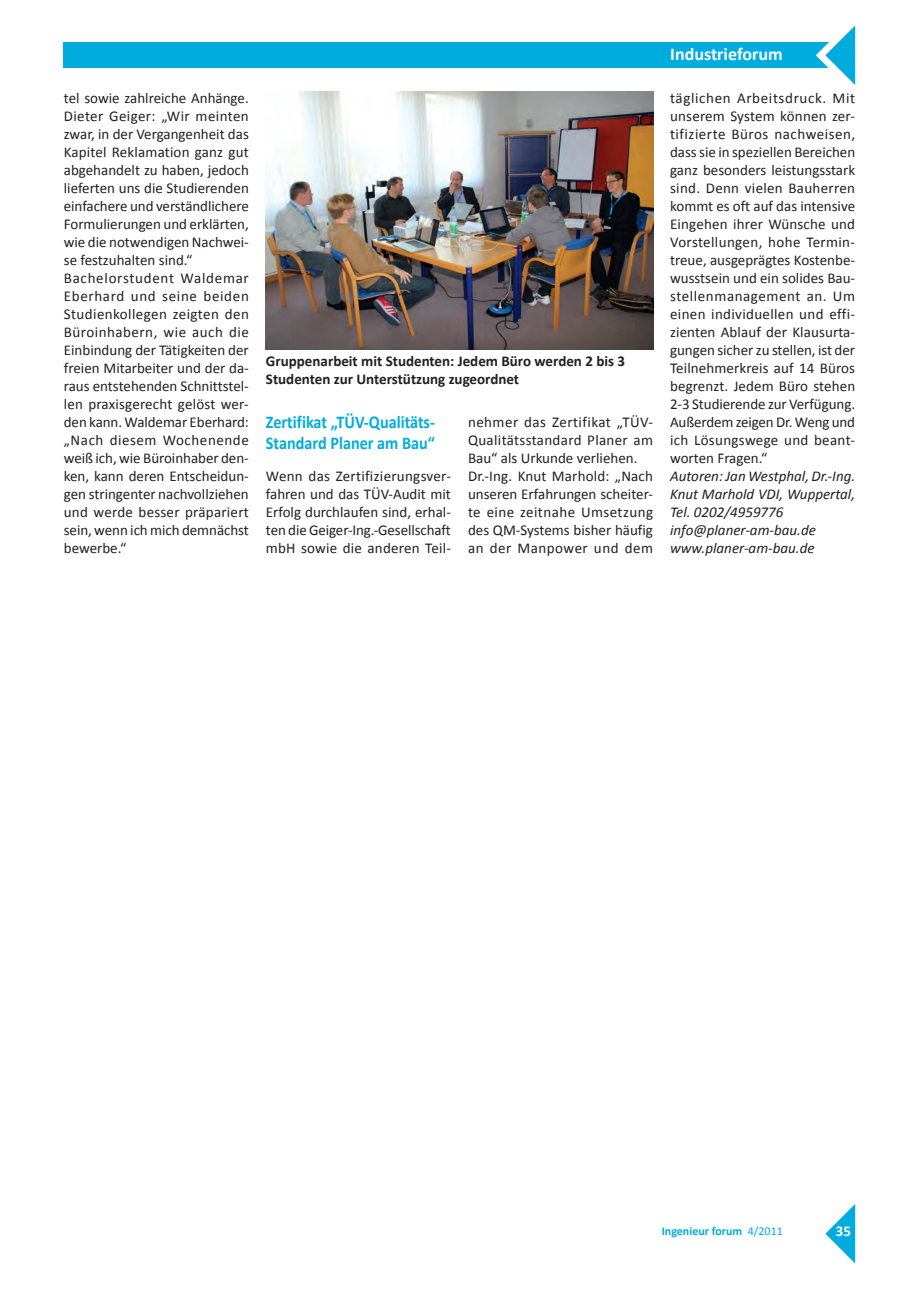
<style>
.page{position:relative;width:919px;height:1289px;background:#fff}
.page>*{position:absolute;margin:0;border:0;box-sizing:border-box;transform-origin:0 0}
.t1{font:700 18px/21px "Calibri";color:#00acdd;scale:.9 1}
.t2{font:700 18px "Calibri";color:#fff}
.t3{font:15px/18px "Calibri";color:#231f20}
.t4{font:italic 15px/18px "Calibri";color:#231f20}
.t5{font:700 15px/18px "Calibri";color:#231f20}
.t6{font:700 15px "Calibri";color:#fff}
.t7{font:700 12px "Calibri";color:#00acdd}
.s1{font-weight:400}
</style>
<div class="page">
<svg style="left:825px;top:1204px;width:30px;height:59px"></svg>
<div style="left:64px;top:43px;width:769px;height:25px;background:#00acdd"></div>
<svg style="left:815px;top:26px;width:40px;height:59px"></svg>
<div style="left:834px;top:1225px;width:17px;height:14px;background:#00acdd"></div>
<img style="left:266px;top:91px;width:387px;height:259px">
<p class="t3" style="left:64px;top:88px;width:187px">tel sowie zahlreiche Anhänge.<br>Dieter Geiger: „Wir meinten zwar, in der Vergangenheit das<br>Kapitel Reklamation ganz gut abgehandelt zu haben, jedoch lieferten uns die Studierenden einfachere und verständlichere<br>Formulierungen und erklärten, wie die notwendigen Nachwei&shy;se festzuhalten sind.“<br>Bachelorstudent Waldemar<br>Eberhard und seine beiden<br>Studienkollegen zeigten den<br>Büroinhabern, wie auch die<br>Einbindung der Tätigkeiten der freien Mitarbeiter und der da&shy;raus entstehenden Schnittstel&shy;len praxisgerecht gelöst wer&shy;den kann. Waldemar Eberhard: „Nach diesem Wochenende weiß ich, wie Büroinhaber den&shy;ken, kann deren Entscheidun&shy;gen stringenter nachvollziehen und werde besser präpariert sein, wenn ich mich demnächst bewerbe.“</p>
<p class="t5" style="left:266px;top:351px;width:361px">Gruppenarbeit mit Studenten: Jedem Büro werden 2 bis 3<br>Studenten zur Unterstützung zugeordnet</p>
<p class="t1" style="left:266px;top:411px;width:189px">Zertifikat „TÜV-Qualitäts-<br>Standard Planer am Bau“</p>
<p class="t3" style="left:266px;top:466px;width:186px;text-align:justify">Wenn das Zertifizierungsver&shy;fahren und das TÜV-Audit mit Erfolg durchlaufen sind, erhal&shy;ten die Geiger-Ing.-Gesellschaft mbH sowie die anderen Teil-</p>
<p class="t3" style="left:468px;top:412px;width:186px">nehmer das Zertifikat „TÜV-<br>Qualitätsstandard Planer am<br>Bau“ als Urkunde verliehen.<br>Dr.-Ing. Knut Marhold: „Nach unseren Erfahrungen scheiter&shy;te eine zeitnahe Umsetzung des QM-Systems bisher häufig an der Manpower und dem</p>
<p class="t2" style="left:670px;top:43px;width:114px">Industrieforum</p>
<p class="t3" style="left:670px;top:88px;width:186px;text-align:justify">täglichen Arbeitsdruck. Mit unserem System können zer&shy;tifizierte Büros nachweisen, dass sie in speziellen Bereichen ganz besonders leistungsstark sind. Denn vielen Bauherren kommt es oft auf das intensive Eingehen ihrer Wünsche und Vorstellungen, hohe Termin&shy;treue, ausgeprägtes Kostenbe&shy;wusstsein und ein solides Bau&shy;stellenmanagement an. Um einen individuellen und effi&shy;zienten Ablauf der Klausurta&shy;gungen sicher zu stellen, ist der Teilnehmerkreis auf 14 Büros begrenzt. Jedem Büro stehen 2-3 Studierende zur Verfügung.<br>Außerdem zeigen Dr. Weng und ich Lösungswege und beant&shy;worten Fragen.“</p>
<p class="t4" style="left:670px;top:466px;width:186px">Autoren: Jan Westphal, Dr.-Ing.<br>Knut Marhold VDI, Wuppertal,<br>Tel. 0202/4959776 info@planer-am-bau.de www.planer-am-bau.de</p>
<p class="t7" style="left:661px;top:1223px;width:123px">Ingenieur forum <span class="s1">4/2011</span></p>
<p class="t6" style="left:835px;top:1222px;width:17px">35</p>
</div>
